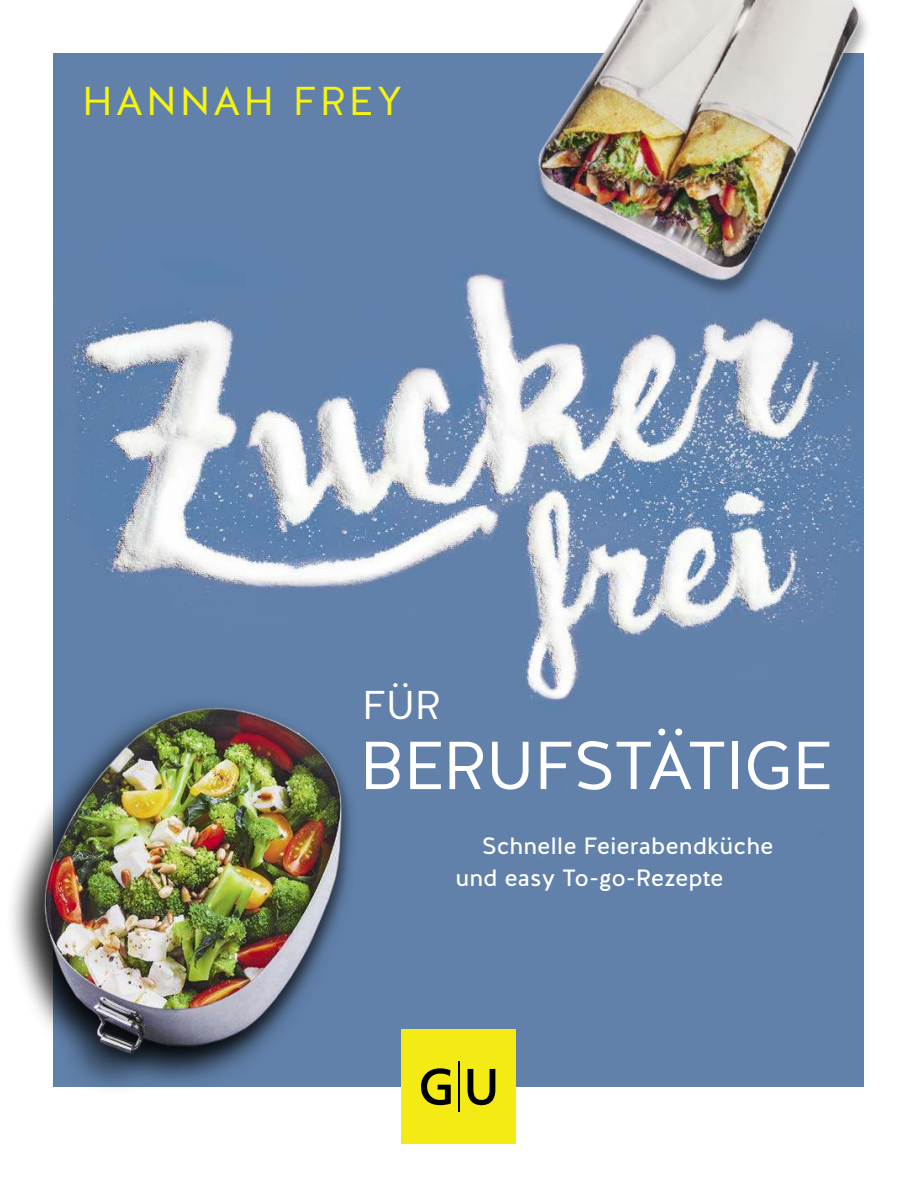
<style>
.page{position:relative;width:918px;height:1201px;background:#fff}
.page>*{position:absolute;margin:0;border:0;box-sizing:border-box;transform-origin:0 0}
.t1{font:67.55px "Halis GR";letter-spacing:-.02em;color:#fff}
.t2{font:40.25px "Halis GR";letter-spacing:.07em;color:#f7f410}
.t3{font:40.07px "Halis GR";color:#fff}
.t4{font:23.45px/32.6px "Halis GR";letter-spacing:.005em;color:#fff}
</style>
<div class="page">
<img style="left:53px;top:53px;width:810px;height:1033px">
<div style="left:401px;top:1029px;width:114px;height:114px;background:#f4eb15"></div>
<svg style="left:421px;top:1068px;width:30px;height:37px"></svg>
<svg style="left:467px;top:1068px;width:28px;height:37px"></svg>
<hr style="left:458px;top:1061px;width:2px;height:50px;background:#000">
<img style="left:437px;top:53px;width:427px;height:296px">
<img style="left:453px;top:0;width:414px;height:346px">
<div style="left:53px;top:662px;width:328px;height:425px;background:#6181aa"></div>
<div style="left:5px;top:695px;width:347px;height:393px;background:#000;opacity:.69"></div>
<h2 class="t2" style="left:82px;top:78px;width:321px">HANNAH FREY</h2>
<h3 class="t3" style="left:362px;top:682px;width:80px">FÜR</h3>
<h1 class="t1" style="left:359px;top:726px;width:475px">BERUFSTÄTIGE</h1>
<p class="t4" style="left:456px;top:831px;width:319px;text-indent:26px">Schnelle Feierabendküche und easy To-go-Rezepte</p>
</div>
